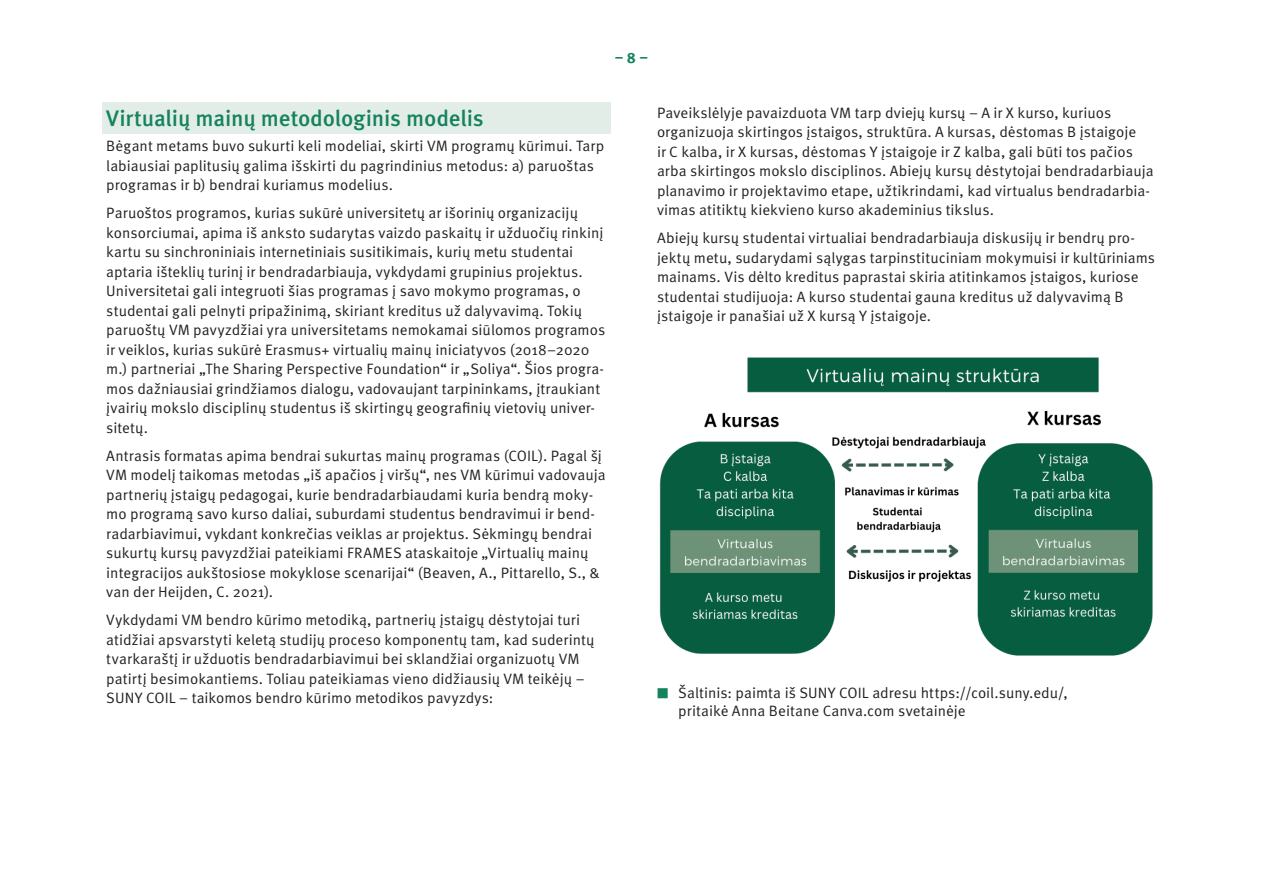
<style>
.page{position:relative;width:1263px;height:893px;background:#fff}
.page>*{position:absolute;margin:0;border:0;box-sizing:border-box;transform-origin:0 0}
.pealk_2_envision{font:500 22.5px "Meta Pro";letter-spacing:-.01em;color:#15825e}
.TAVA{font:15px/19.5px "Meta Pro Norm";color:#231f20}
.t1{font:700 15px "Meta Pro";color:#15825e}
.s1{font-size:13.5px;color:#15825e}
</style>
<div class="page">
<div style="left:102px;top:102px;width:508px;height:31px;background:#e3ede8"></div>
<img style="left:659px;top:357px;width:494px;height:299px">
<p class="t1" style="left:615px;top:46px;width:35px">– 8 –</p>
<p class="pealk_2_envision" style="left:106px;top:101px;width:379px">Virtualių mainų metodologinis modelis</p>
<p class="TAVA" style="left:106px;top:135px;width:499px">Bėgant metams buvo sukurti keli modeliai, skirti VM programų kūrimui. Tarp labiausiai paplitusių galima išskirti du pagrindinius metodus: a) paruoštas programas ir b) bendrai kuriamus modelius.</p>
<p class="TAVA" style="left:106px;top:202px;width:500px">Paruoštos programos, kurias sukūrė universitetų ar išorinių organizacijų konsorciumai, apima iš anksto sudarytas vaizdo paskaitų ir užduočių rinkinį kartu su sinchroniniais internetiniais susitikimais, kurių metu studentai aptaria išteklių turinį ir bendradarbiauja, vykdydami grupinius projektus.<br>Universitetai gali integruoti šias programas į savo mokymo programas, o studentai gali pelnyti pripažinimą, skiriant kreditus už dalyvavimą. Tokių paruoštų VM pavyzdžiai yra universitetams nemokamai siūlomos programos ir veiklos, kurias sukūrė Erasmus+ virtualių mainų iniciatyvos (2018–2020 m.) partneriai „The Sharing Perspective Foundation“ ir „Soliya“. Šios progra&shy;mos dažniausiai grindžiamos dialogu, vadovaujant tarpininkams, įtraukiant įvairių mokslo disciplinų studentus iš skirtingų geografinių vietovių univer&shy;sitetų.</p>
<p class="TAVA" style="left:106px;top:445px;width:501px">Antrasis formatas apima bendrai sukurtas mainų programas (COIL). Pagal šį VM modelį taikomas metodas „iš apačios į viršų“, nes VM kūrimui vadovauja partnerių įstaigų pedagogai, kurie bendradarbiaudami kuria bendrą moky&shy;mo programą savo kurso daliai, suburdami studentus bendravimui ir bend&shy;radarbiavimui, vykdant konkrečias veiklas ar projektus. Sėkmingų bendrai sukurtų kursų pavyzdžiai pateikiami FRAMES ataskaitoje „Virtualių mainų integracijos aukštosiose mokyklose scenarijai“ (Beaven, A., Pittarello, S., &amp; van der Heijden, C. 2021).</p>
<p class="TAVA" style="left:106px;top:609px;width:490px">Vykdydami VM bendro kūrimo metodiką, partnerių įstaigų dėstytojai turi atidžiai apsvarstyti keletą studijų proceso komponentų tam, kad suderintų tvarkaraštį ir užduotis bendradarbiavimui bei sklandžiai organizuotų VM patirtį besimokantiems. Toliau pateikiamas vieno didžiausių VM teikėjų – SUNY COIL – taikomos bendro kūrimo metodikos pavyzdys:</p>
<p class="TAVA" style="left:657px;top:102px;width:498px">Paveikslėlyje pavaizduota VM tarp dviejų kursų – A ir X kurso, kuriuos organizuoja skirtingos įstaigos, struktūra. A kursas, dėstomas B įstaigoje<br>ir C kalba, ir X kursas, dėstomas Y įstaigoje ir Z kalba, gali būti tos pačios arba skirtingos mokslo disciplinos. Abiejų kursų dėstytojai bendradarbiauja planavimo ir projektavimo etape, užtikrindami, kad virtualus bendradarbia&shy;vimas atitiktų kiekvieno kurso akademinius tikslus.</p>
<p class="TAVA" style="left:657px;top:227px;width:500px">Abiejų kursų studentai virtualiai bendradarbiauja diskusijų ir bendrų pro&shy;jektų metu, sudarydami sąlygas tarpinstituciniam mokymuisi ir kultūriniams mainams. Vis dėlto kreditus paprastai skiria atitinkamos įstaigos, kuriose studentai studijuoja: A kurso studentai gauna kreditus už dalyvavimą B įstaigoje ir panašiai už X kursą Y įstaigoje.</p>
<p class="TAVA" style="left:678px;top:683px;width:391px;line-height:18px;text-indent:-21px"><span class="s1">■</span> Šaltinis: paimta iš SUNY COIL adresu https://coil.suny.edu/, pritaikė Anna Beitane Canva.com svetainėje</p>
</div>
